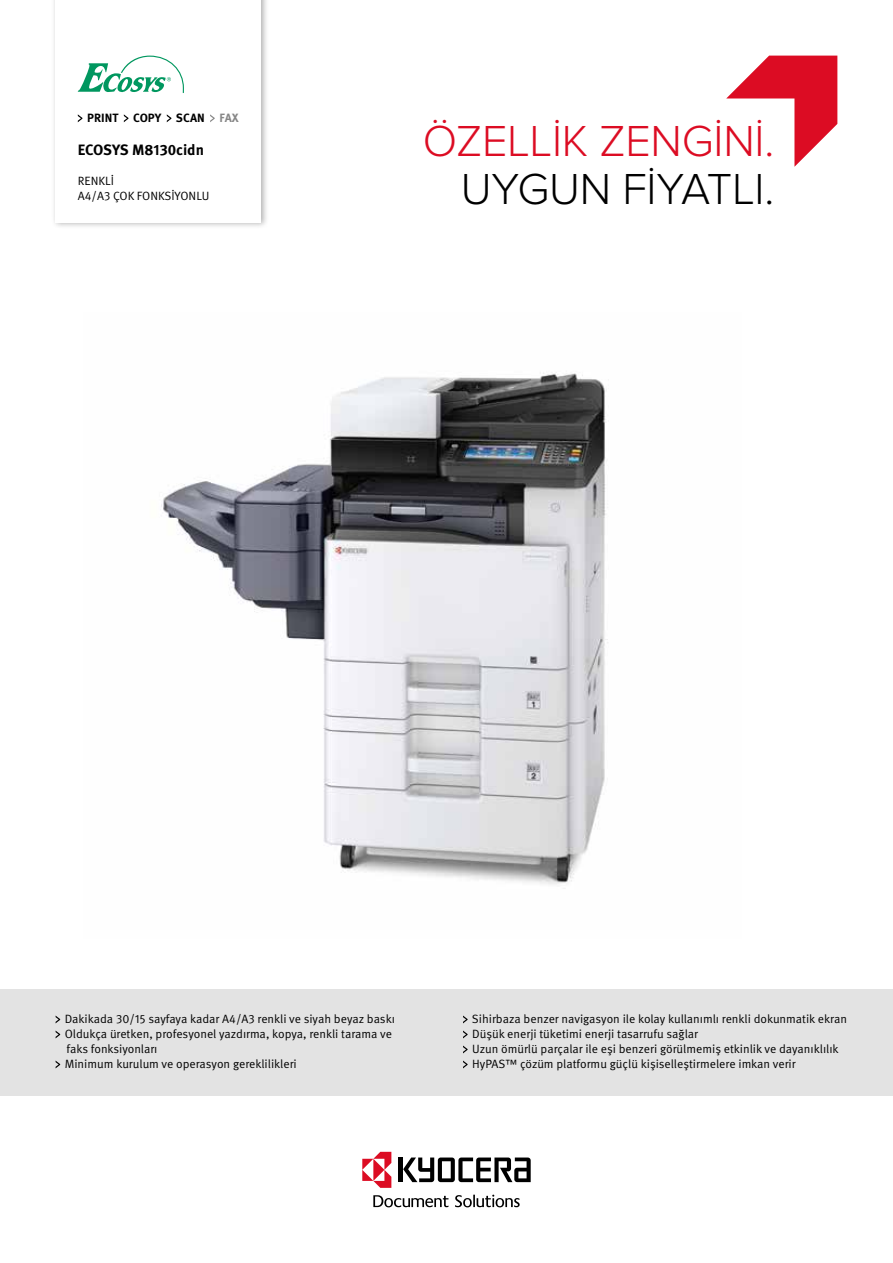
<style>
.page{position:relative;width:893px;height:1263px;background:#fff}
.page>*{position:absolute;margin:0;border:0;box-sizing:border-box;transform-origin:0 0}
.t1{font:300 45px "Proxima Nova";letter-spacing:-.005em;color:#dc0c23}
.t2{font:300 45px "Proxima Nova";letter-spacing:-.005em;color:#000}
.t3{font:700 15px "Meta Pro";letter-spacing:-.01em;color:#000}
.t4{font:12px/15px "Meta Pro Norm";color:#000}
.t5{font:700 12px "Meta Pro";color:#000}
.s1{color:#878787}
</style>
<div class="page">
<img style="left:161px;top:372px;width:447px;height:513px">
<hr style="left:399px;top:1157px;width:4px;height:25px;background:#000">
<svg style="left:403px;top:1157px;width:128px;height:25px"></svg>
<svg style="left:362px;top:1152px;width:29px;height:36px"></svg>
<svg style="left:455px;top:1195px;width:65px;height:12px"></svg>
<svg style="left:373px;top:1195px;width:75px;height:12px"></svg>
<div style="left:51px;top:0;width:217px;height:229px;background:#000;opacity:.3"></div>
<div style="left:56px;top:0;width:205px;height:223px;background:#fff"></div>
<div style="left:0;top:990px;width:893px;height:106px;background:#e3e3e3"></div>
<svg style="left:78px;top:56px;width:106px;height:37px"></svg>
<svg style="left:726px;top:56px;width:111px;height:111px"></svg>
<svg style="left:56px;top:1016px;width:4px;height:7px"></svg>
<svg style="left:56px;top:1031px;width:4px;height:7px"></svg>
<svg style="left:56px;top:1061px;width:4px;height:7px"></svg>
<svg style="left:463px;top:1015px;width:5px;height:8px"></svg>
<svg style="left:463px;top:1030px;width:5px;height:8px"></svg>
<svg style="left:463px;top:1045px;width:5px;height:8px"></svg>
<svg style="left:463px;top:1060px;width:5px;height:8px"></svg>
<svg style="left:78px;top:114px;width:4px;height:8px"></svg>
<svg style="left:124px;top:114px;width:4px;height:8px"></svg>
<svg style="left:167px;top:114px;width:4px;height:8px"></svg>
<svg style="left:210px;top:114px;width:5px;height:8px"></svg>
<p class="t5" style="left:87px;top:109px;width:153px">PRINT COPY SCAN <span class="s1">FAX</span></p>
<p class="t3" style="left:78px;top:138px;width:128px">ECOSYS M8130cidn</p>
<p class="t4" style="left:78px;top:173px;width:133px">RENKLİ<br>A4/A3 ÇOK FONKSİYONLU</p>
<h1 class="t1" style="left:423px;top:115px;width:353px">ÖZELLİK ZENGİNİ.</h1>
<h1 class="t2" style="left:461px;top:163px;width:315px">UYGUN FİYATLI.</h1>
<p class="t4" style="left:65px;top:1011px;width:332px">Dakikada 30/15 sayfaya kadar A4/A3 renkli ve siyah beyaz baskı Oldukça üretken, profesyonel yazdırma, kopya, renkli tarama ve faks fonksiyonları<br>Minimum kurulum ve operasyon gereklilikleri</p>
<p class="t4" style="left:472px;top:1011px;width:377px">Sihirbaza benzer navigasyon ile kolay kullanımlı renkli dokunmatik ekran Düşük enerji tüketimi enerji tasarrufu sağlar<br>Uzun ömürlü parçalar ile eşi benzeri görülmemiş etkinlik ve dayanıklılık HyPAS™ çözüm platformu güçlü kişiselleştirmelere imkan verir</p>
</div>
